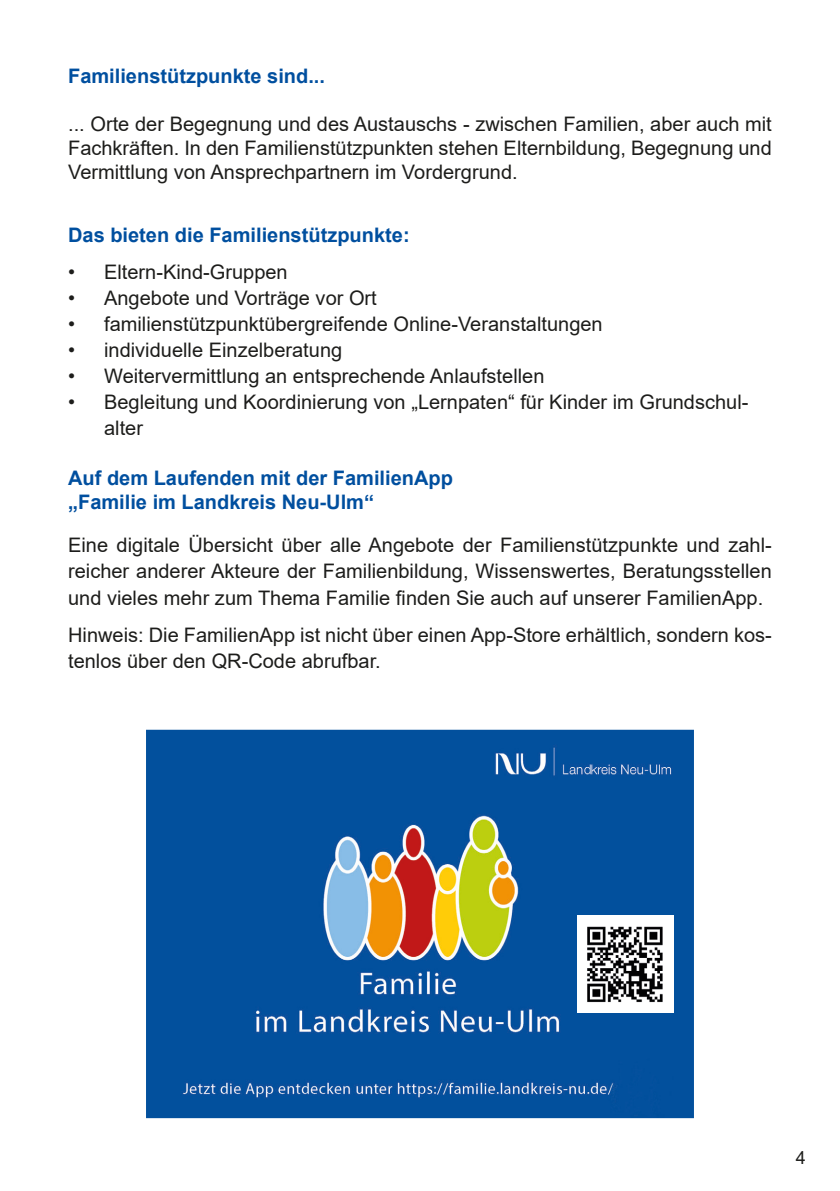
<style>
.page{position:relative;width:840px;height:1191px;background:#fff}
.page>*{position:absolute;margin:0;border:0;box-sizing:border-box;transform-origin:0 0}
.t1{font:20px/26px "Arial";color:#1d1d1b;text-align:justify}
.t2{font:700 20px/24px "Arial";color:#004f9f}
.t3{font:18px "Arial";color:#1d1d1b}
</style>
<div class="page">
<img style="left:146px;top:729px;width:547px;height:389px">
<img style="left:576px;top:916px;width:97px;height:96px">
<p class="t2" style="left:68px;top:64px;width:258px">Familienstützpunkte sind...</p>
<p class="t1" style="left:68px;top:111px;width:704px;line-height:24px">... Orte der Begegnung und des Austauschs - zwischen Familien, aber auch mit Fachkräften. In den Familienstützpunkten stehen Elternbildung, Begegnung und Vermittlung von Ansprechpartnern im Vordergrund.</p>
<p class="t2" style="left:68px;top:223px;width:343px">Das bieten die Familienstützpunkte:</p>
<p class="t1" style="left:68px;top:259px;width:221px">• Eltern-Kind-Gruppen</p>
<p class="t1" style="left:68px;top:285px;width:310px">• Angebote und Vorträge vor Ort</p>
<p class="t1" style="left:68px;top:311px;width:536px">• familienstützpunktübergreifende Online-Veranstaltungen</p>
<p class="t1" style="left:68px;top:337px;width:275px">• individuelle Einzelberatung</p>
<p class="t1" style="left:68px;top:363px;width:477px">• Weitervermittlung an entsprechende Anlaufstellen</p>
<p class="t1" style="left:104px;top:389px;width:645px;text-indent:-36px">• Begleitung und Koordinierung von „Lernpaten“ für Kinder im Grundschul&shy;alter</p>
<p class="t2" style="left:68px;top:466px;width:386px">Auf dem Laufenden mit der FamilienApp „Familie im Landkreis Neu-Ulm“</p>
<p class="t1" style="left:68px;top:532px;width:704px">Eine digitale Übersicht über alle Angebote der Familienstützpunkte und zahl&shy;reicher anderer Akteure der Familienbildung, Wissenswertes, Beratungsstellen und vieles mehr zum Thema Familie finden Sie auch auf unserer FamilienApp.</p>
<p class="t1" style="left:68px;top:621px;width:704px">Hinweis: Die FamilienApp ist nicht über einen App-Store erhältlich, sondern kos&shy;tenlos über den QR-Code abrufbar.</p>
<p class="t3" style="left:795px;top:1145px;width:12px">4</p>
</div>
